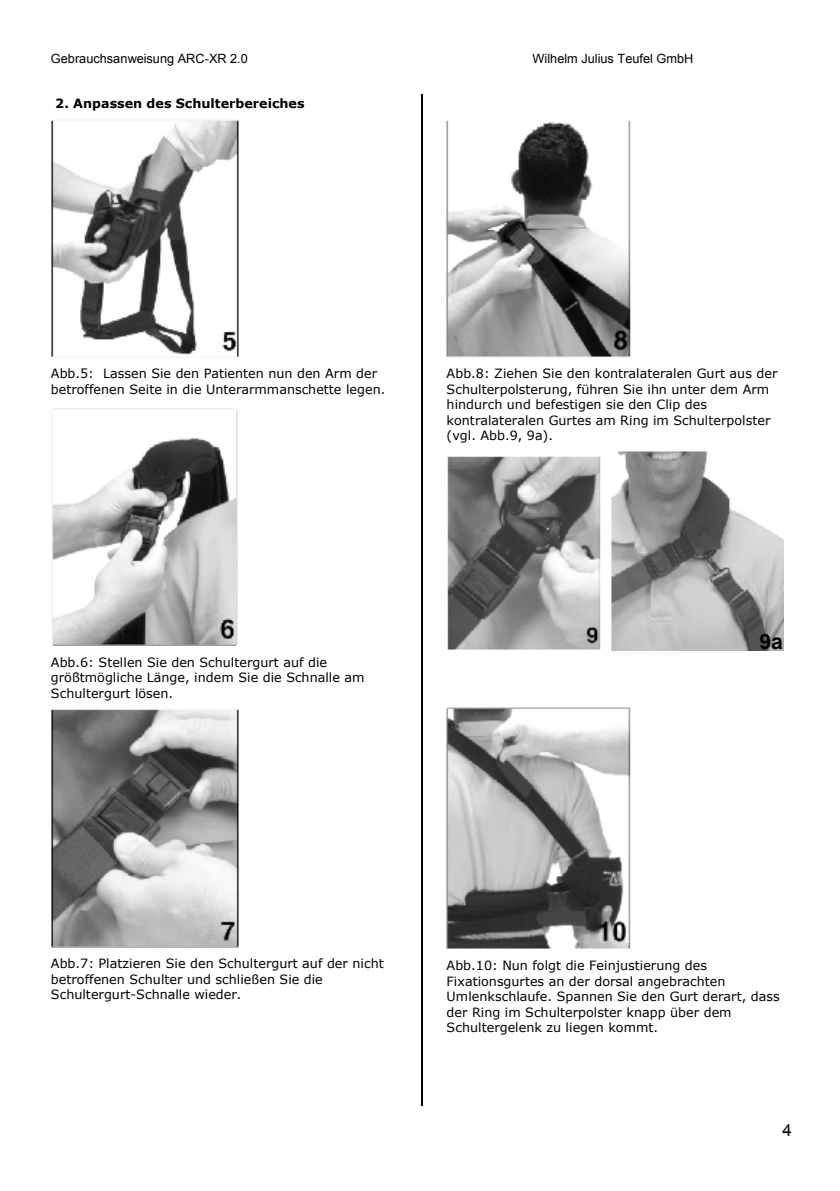
<style>
.page{position:relative;width:840px;height:1191px;background:#fff}
.page>*{position:absolute;margin:0;border:0;box-sizing:border-box;transform-origin:0 0}
.t1{font:700 21.2px "Arial";color:#000}
.t2{font:17px "Arial";color:#000}
.t3{font:12.8px/15.4px "Verdana";color:#000}
.t4{font:12.8px "Arial";color:#000}
.t5{font:700 12.8px "Verdana";color:#000}
</style>
<div class="page">
<img style="left:51px;top:120px;width:188px;height:237px">
<img style="left:52px;top:408px;width:186px;height:238px">
<img style="left:51px;top:709px;width:188px;height:238px">
<img style="left:446px;top:120px;width:185px;height:237px">
<img style="left:447px;top:456px;width:154px;height:194px">
<img style="left:611px;top:451px;width:171px;height:200px">
<img style="left:446px;top:707px;width:185px;height:242px">
<hr style="left:421px;top:95px;width:1px;height:1011px;background:#000">
<p class="t4" style="left:51px;top:50px;width:198px">Gebrauchsanweisung ARC-XR 2.0</p>
<p class="t4" style="left:532px;top:50px;width:162px">Wilhelm Julius Teufel GmbH</p>
<p class="t5" style="left:55px;top:94px;width:251px">2. Anpassen des Schulterbereiches</p>
<p class="t3" style="left:51px;top:366px;width:336px">Abb.5: Lassen Sie den Patienten nun den Arm der betroffenen Seite in die Unterarmmanschette legen.</p>
<p class="t3" style="left:446px;top:366px;width:332px">Abb.8: Ziehen Sie den kontralateralen Gurt aus der Schulterpolsterung, führen Sie ihn unter dem Arm hindurch und befestigen sie den Clip des kontralateralen Gurtes am Ring im Schulterpolster (vgl. Abb.9, 9a).</p>
<p class="t3" style="left:51px;top:654px;width:315px">Abb.6: Stellen Sie den Schultergurt auf die größtmögliche Länge, indem Sie die Schnalle am<br>Schultergurt lösen.</p>
<h1 class="t1" style="left:759px;top:627px;width:25px">9a</h1>
<p class="t3" style="left:51px;top:955px;width:334px">Abb.7: Platzieren Sie den Schultergurt auf der nicht betroffenen Schulter und schließen Sie die<br>Schultergurt-Schnalle wieder.</p>
<p class="t3" style="left:446px;top:958px;width:334px">Abb.10: Nun folgt die Feinjustierung des Fixationsgurtes an der dorsal angebrachten Umlenkschlaufe. Spannen Sie den Gurt derart, dass der Ring im Schulterpolster knapp über dem Schultergelenk zu liegen kommt.</p>
<h2 class="t2" style="left:782px;top:1119px;width:11px">4</h2>
</div>
